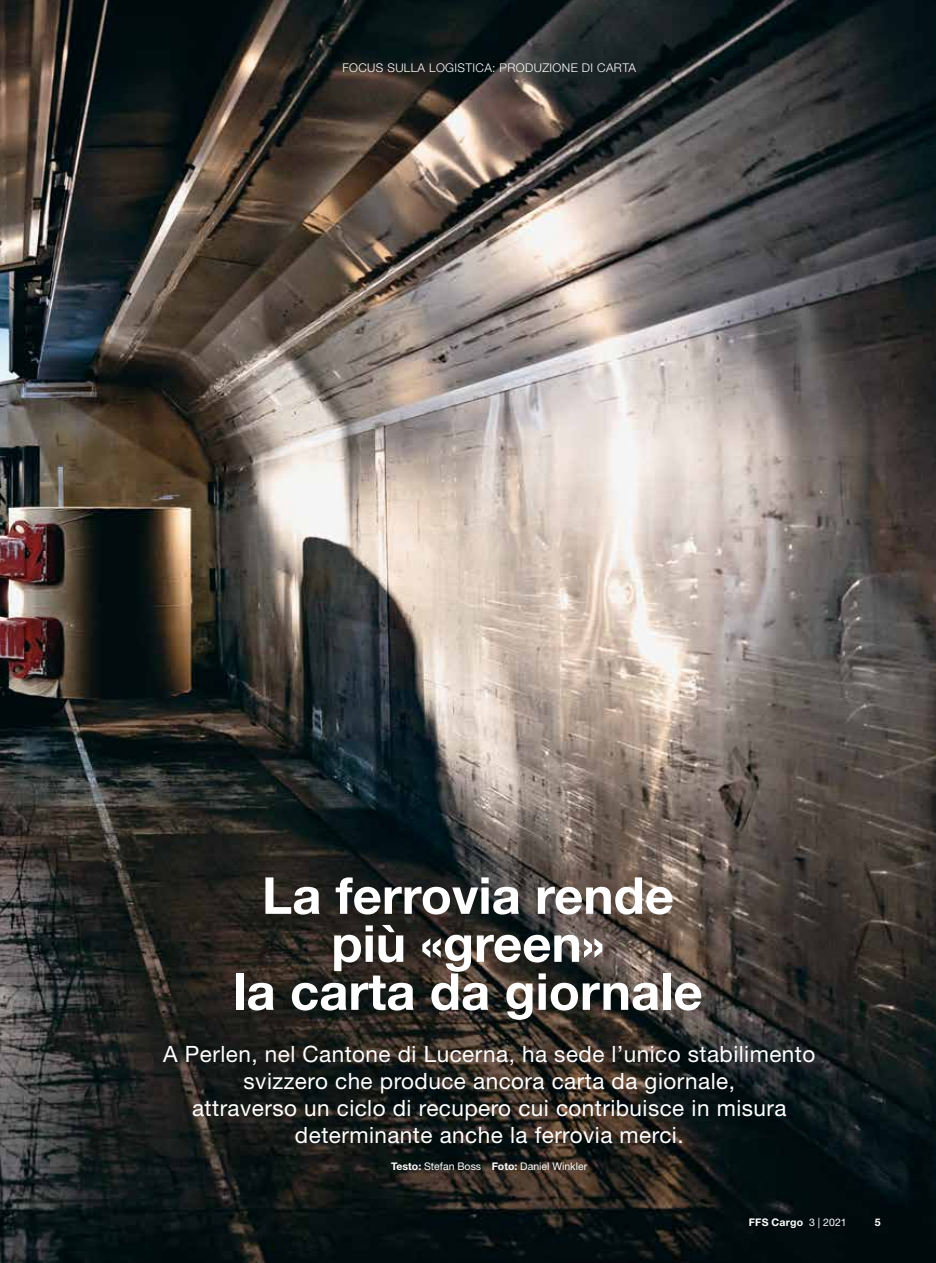
<style>
.page{position:relative;width:936px;height:1263px;background:#fff}
.page>*{position:absolute;margin:0;border:0;box-sizing:border-box;transform-origin:0 0}
.t1{font:700 51px/48px "Helvetica Neue LT Std";color:#fff;text-align:center}
.t2{font:22.5px/27px "Helvetica Neue LT Std";letter-spacing:.02em;color:#fff;text-align:center}
.t3{font:300 12px "Helvetica Neue LT Std";letter-spacing:.03em;color:#fff}
.t4{font:10.5px "Helvetica Neue LT Std";color:#fff}
.t5{font:700 10.5px "Helvetica Neue LT Std";letter-spacing:.02em;color:#fff}
.s1{font-weight:700}
.s2{font-weight:400}
</style>
<div class="page">
<img style="left:0;top:0;width:935px;height:1263px">
<p class="t3" style="left:342px;top:61px;width:295px">FOCUS SULLA LOGISTICA: PRODUZIONE DI CARTA</p>
<h1 class="t1" style="left:233px;top:870px;width:471px">La ferrovia rende più «green»<br>la carta da giornale</h1>
<p class="t2" style="left:163px;top:1040px;width:653px">A Perlen, nel Cantone di Lucerna, ha sede l’unico stabilimento svizzero che produce ancora carta da giornale,<br>attraverso un ciclo di recupero cui contribuisce in misura determinante anche la ferrovia merci.</p>
<p class="t4" style="left:391px;top:1160px;width:197px"><span class="s1">Testo:</span> Stefan Boss <span class="s1">Foto:</span> Daniel Winkler</p>
<p class="t5" style="left:748px;top:1215px;width:99px">FFS Cargo <span class="s2">3 | 2021</span></p>
<p class="t5" style="left:874px;top:1215px;width:7px">5</p>
</div>
